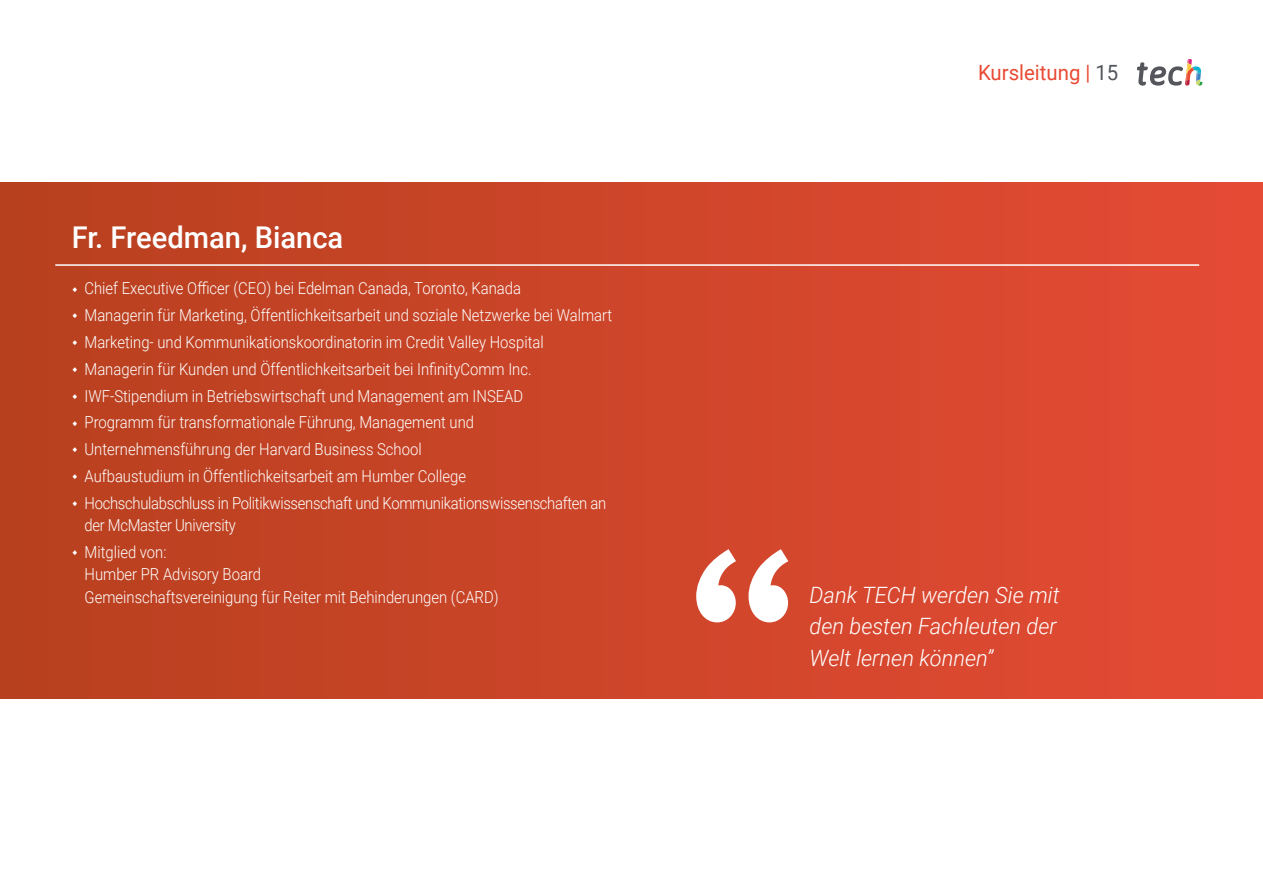
<style>
.page{position:relative;width:1263px;height:893px;background:#fff}
.page>*{position:absolute;margin:0;border:0;box-sizing:border-box;transform-origin:0 0}
.t1{font:500 30px "Roboto";color:#fff}
.t2{font:italic 300 22.5px/31.5px "Roboto";color:#fff}
.t3{font:21px "Roboto";color:#e94a34}
.t4{font:300 16.5px/26.7px "Roboto";color:#fff;scale:.9 1}
.t5{font:300 16.5px/26.7px "Roboto";letter-spacing:-.02em;color:#fff;scale:.9 1}
.s1{color:#52555b}
</style>
<div class="page">
<div style="left:0;top:182px;width:1263px;height:516px;background:linear-gradient(to right,#b7401f,#e54b36)"></div>
<hr style="left:55px;top:264px;width:1144px;height:2px;background:#fff">
<svg style="left:1137px;top:59px;width:65px;height:27px"></svg>
<svg style="left:696px;top:549px;width:92px;height:73px"></svg>
<svg style="left:73px;top:287px;width:4px;height:5px"></svg>
<svg style="left:73px;top:314px;width:4px;height:5px"></svg>
<svg style="left:73px;top:340px;width:4px;height:5px"></svg>
<svg style="left:73px;top:367px;width:4px;height:5px"></svg>
<svg style="left:73px;top:394px;width:4px;height:5px"></svg>
<svg style="left:73px;top:421px;width:4px;height:5px"></svg>
<svg style="left:73px;top:447px;width:4px;height:5px"></svg>
<svg style="left:73px;top:474px;width:4px;height:5px"></svg>
<svg style="left:73px;top:501px;width:4px;height:5px"></svg>
<svg style="left:73px;top:550px;width:4px;height:5px"></svg>
<h1 class="t1" style="left:72px;top:216px;width:273px">Fr. Freedman, Bianca</h1>
<p class="t4" style="left:85px;top:275px;width:588px">Chief Executive Officer (CEO) bei Edelman Canada, Toronto, Kanada<br>Managerin für Marketing, Öffentlichkeitsarbeit und soziale Netzwerke bei Walmart Marketing- und Kommunikationskoordinatorin im Credit Valley Hospital Managerin für Kunden und Öffentlichkeitsarbeit bei InfinityComm Inc.<br>IWF-Stipendium in Betriebswirtschaft und Management am INSEAD<br>Programm für transformationale Führung, Management und Unternehmensführung der Harvard Business School<br>Aufbaustudium in Öffentlichkeitsarbeit am Humber College<br>Hochschulabschluss in Politikwissenschaft und Kommunikationswissenschaften an</p>
<p class="t5" style="left:85px;top:511px;width:170px">der McMaster University<br>Mitglied von:</p>
<p class="t4" style="left:85px;top:563px;width:462px;line-height:22.5px">Humber PR Advisory Board<br>Gemeinschaftsvereinigung für Reiter mit Behinderungen (CARD)</p>
<p class="t3" style="left:978px;top:57px;width:142px">Kursleitung | <span class="s1">15</span></p>
<h2 class="t2" style="left:810px;top:578px;width:252px">Dank TECH werden Sie mit den besten Fachleuten der<br>Welt lernen können”</h2>
</div>
